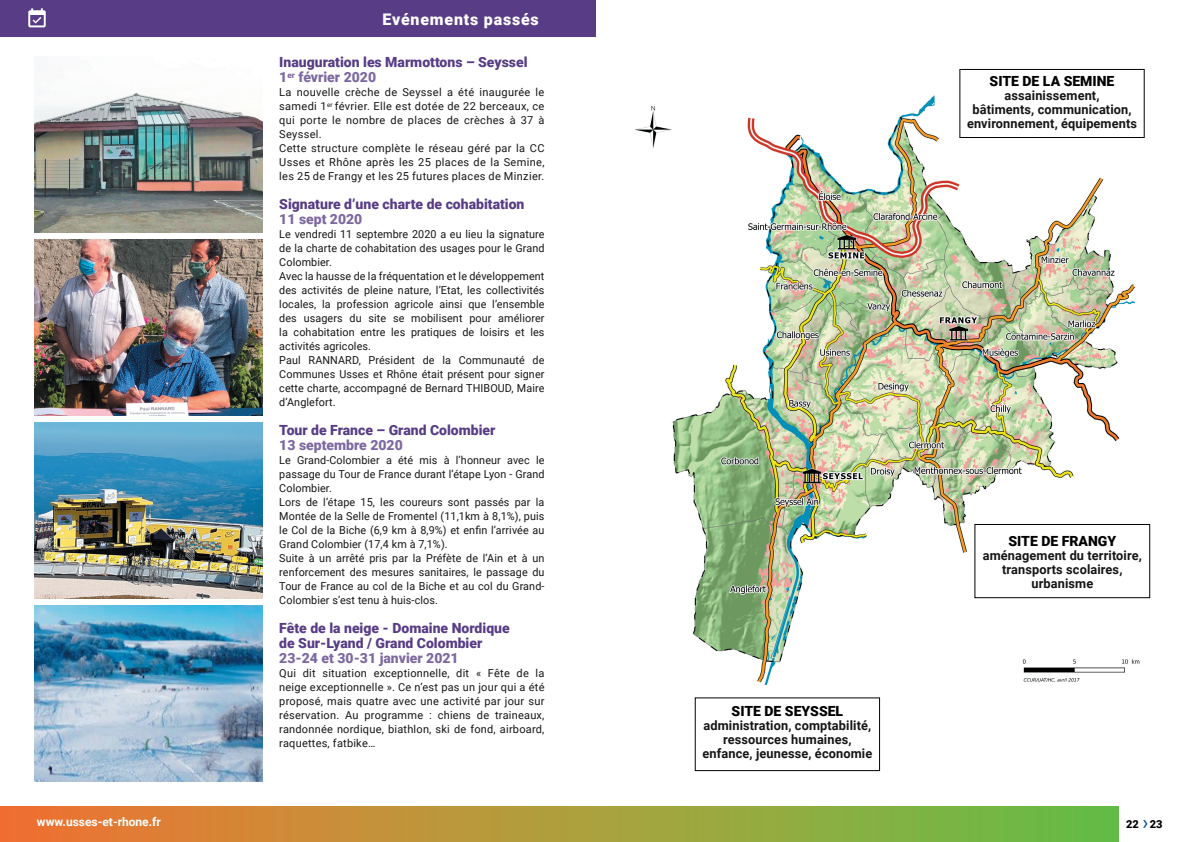
<style>
.page{position:relative;width:1191px;height:842px;background:#fff}
.page>*{position:absolute;margin:0;border:0;box-sizing:border-box;transform-origin:0 0}
.t1{font:900 16px "Roboto";letter-spacing:.05em;color:#fff}
.t2{font:900 14px/15px "Roboto";color:#583d86}
.t3{font:900 14px "Roboto";color:#7d69a1}
.t4{font:900 14px "Roboto";color:#000}
.t5{font:700 13px/14px "Roboto";letter-spacing:.01em;color:#151615;text-align:center}
.t6{font:700 12px "Roboto";color:#fff}
.t7{font:11px/14px "Roboto";letter-spacing:.01em;color:#151615}
.t8{font:11px/14px "Roboto";letter-spacing:.03em;color:#151615}
.t9{font:900 11px "Roboto";color:#000}
.s1{color:#7d69a1}
</style>
<div class="page">
<div style="left:0;top:0;width:595px;height:36px;background:#583d86"></div>
<svg style="left:28px;top:8px;width:18px;height:19px"></svg>
<div style="left:0;top:806px;width:1118px;height:36px;background:linear-gradient(to right,#f37532,#66c247)"></div>
<svg style="left:1143px;top:820px;width:4px;height:8px"></svg>
<img style="left:34px;top:92px;width:228px;height:140px">
<img style="left:34px;top:240px;width:228px;height:175px">
<img style="left:34px;top:423px;width:228px;height:175px">
<img style="left:34px;top:606px;width:228px;height:175px">
<img style="left:635px;top:88px;width:516px;height:629px">
<div style="left:959px;top:69px;width:185px;height:69px;border:1px solid #000"></div>
<div style="left:974px;top:524px;width:176px;height:74px;border:1px solid #000"></div>
<div style="left:694px;top:697px;width:186px;height:74px;border:1px solid #000"></div>
<h1 class="t1" style="left:382px;top:8px;width:158px">Evénements passés</h1>
<p class="t2" style="left:279px;top:54px;width:250px">Inauguration les Marmottons – Seyssel<br><span class="s1">1</span><sup>er</sup> <span class="s1">février 2020</span></p>
<p class="t8" style="left:279px;top:85px;width:267px">La nouvelle crèche de Seyssel a été inaugurée le samedi 1<sup>er</sup> février. Elle est dotée de 22 berceaux, ce qui porte le nombre de places de crèches à 37 à Seyssel.<br>Cette structure complète le réseau géré par la CC Usses et Rhône après les 25 places de la Semine, les 25 de Frangy et les 25 futures places de Minzier.</p>
<p class="t2" style="left:279px;top:196px;width:247px">Signature d’une charte de cohabitation</p>
<p class="t3" style="left:279px;top:209px;width:85px">11 sept 2020</p>
<p class="t7" style="left:279px;top:227px;width:267px">Le vendredi 11 septembre 2020 a eu lieu la signature de la charte de cohabitation des usages pour le Grand Colombier.<br>Avec la hausse de la fréquentation et le développement des activités de pleine nature, l’Etat, les collectivités locales, la profession agricole ainsi que l’ensemble des usagers du site se mobilisent pour améliorer la cohabitation entre les pratiques de loisirs et les activités agricoles.<br>Paul RANNARD, Président de la Communauté de Communes Usses et Rhône était présent pour signer cette charte, accompagné de Bernard THIBOUD, Maire d’Anglefort.</p>
<p class="t2" style="left:279px;top:422px;width:218px">Tour de France – Grand Colombier</p>
<p class="t3" style="left:279px;top:435px;width:125px">13 septembre 2020</p>
<p class="t7" style="left:279px;top:453px;width:267px">Le Grand-Colombier a été mis à l’honneur avec le passage du Tour de France durant l’étape Lyon - Grand Colombier.<br>Lors de l’étape 15, les coureurs sont passés par la Montée de la Selle de Fromentel (11,1km à 8,1%), puis le Col de la Biche (6,9 km à 8,9%) et enfin l’arrivée au Grand Colombier (17,4 km à 7,1%).<br>Suite à un arrêté pris par la Préfète de l’Ain et à un renforcement des mesures sanitaires, le passage du Tour de France au col de la Biche et au col du Grand-Colombier s’est tenu à huis-clos.</p>
<p class="t2" style="left:279px;top:620px;width:232px">Fête de la neige - Domaine Nordique de Sur-Lyand / Grand Colombier</p>
<p class="t3" style="left:279px;top:648px;width:181px">23-24 et 30-31 janvier 2021</p>
<p class="t7" style="left:279px;top:666px;width:267px;text-align:justify">Qui dit situation exceptionnelle, dit « Fête de la neige exceptionnelle ». Ce n’est pas un jour qui a été proposé, mais quatre avec une activité par jour sur réservation. Au programme : chiens de traineaux, randonnée nordique, biathlon, ski de fond, airboard, raquettes, fatbike…</p>
<p class="t4" style="left:989px;top:72px;width:126px">SITE DE LA SEMINE</p>
<p class="t5" style="left:967px;top:88px;width:172px">assainissement,<br>bâtiments, communication, environnement, équipements</p>
<p class="t4" style="left:731px;top:701px;width:113px">SITE DE SEYSSEL</p>
<p class="t5" style="left:702px;top:717px;width:171px">administration, comptabilité, ressources humaines, enfance, jeunesse, économie</p>
<p class="t4" style="left:1008px;top:531px;width:109px">SITE DE FRANGY</p>
<p class="t5" style="left:982px;top:547px;width:161px">aménagement du territoire, transports scolaires, urbanisme</p>
<p class="t6" style="left:37px;top:813px;width:126px">www.usses-et-rhone.fr</p>
<p class="t9" style="left:1126px;top:816px;width:38px">22 23</p>
</div>
